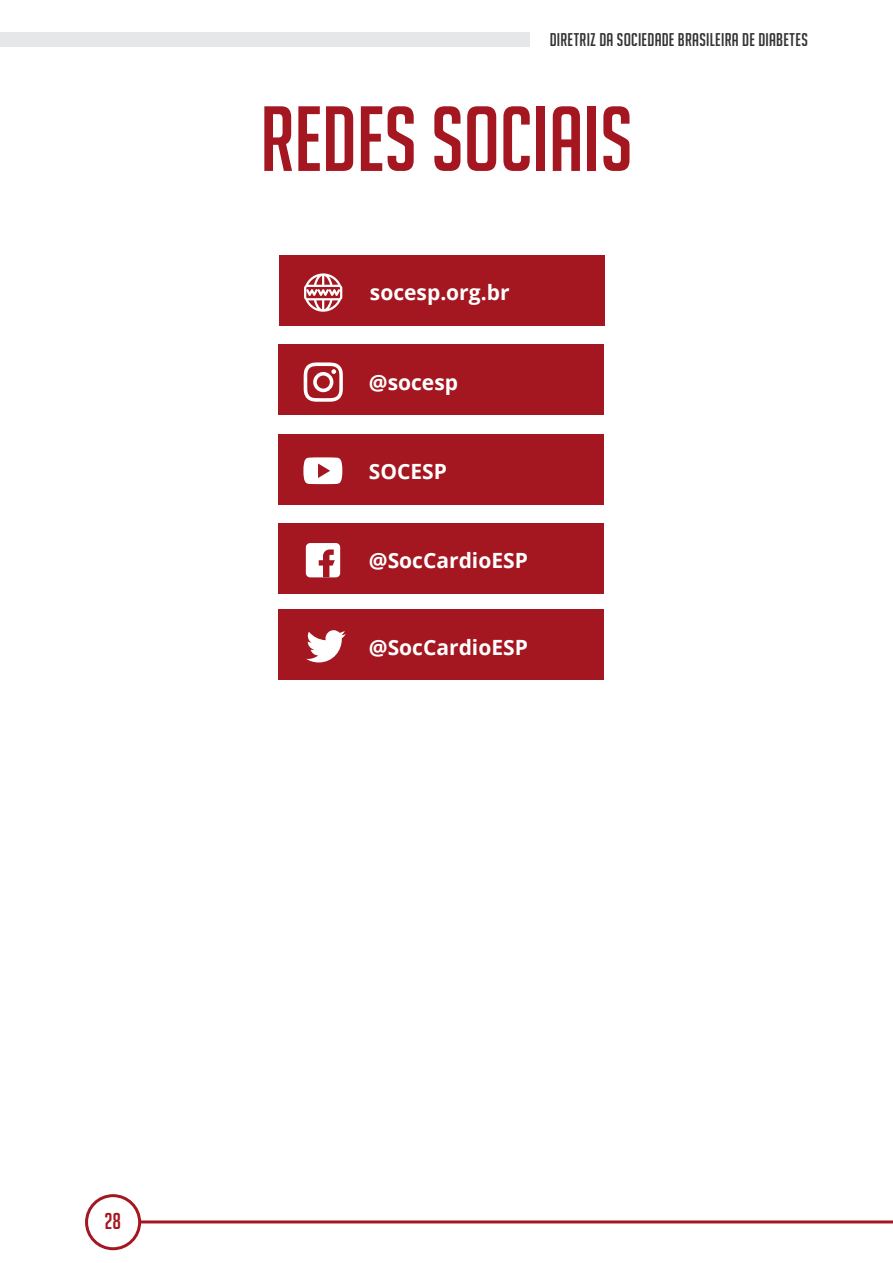
<style>
.page{position:relative;width:893px;height:1263px;background:#fff}
.page>*{position:absolute;margin:0;border:0;box-sizing:border-box;transform-origin:0 0}
._60_Auto_-_Left{font:90px "Big Noodle Titling";color:#a41720}
.t1{font:22.5px "Big Noodle Titling";color:#a41720}
.t2{font:700 21px "Open Sans";color:#fff}
.t3{font:18px "Big Noodle Titling";letter-spacing:.015em;color:#000}
</style>
<div class="page">
<hr style="left:121px;top:1220px;width:772px;height:3px;background:#a41720">
<div style="left:87px;top:1196px;width:53px;height:53px;background:#fff;border-radius:50%"></div>
<div style="left:85px;top:1194px;width:56px;height:56px;border:3px solid #a41720;border-radius:50%"></div>
<div style="left:279px;top:344px;width:325px;height:71px;background:#a41720"></div>
<svg style="left:304px;top:362px;width:39px;height:40px"></svg>
<div style="left:280px;top:255px;width:325px;height:71px;background:#a41720"></div>
<svg style="left:304px;top:273px;width:38px;height:39px"></svg>
<div style="left:279px;top:434px;width:325px;height:70px;background:#a41720"></div>
<svg style="left:303px;top:457px;width:39px;height:27px"></svg>
<div style="left:279px;top:523px;width:325px;height:71px;background:#a41720"></div>
<div style="left:306px;top:543px;width:34px;height:34px;background:#fff;border-radius:4px"></div>
<svg style="left:319px;top:549px;width:16px;height:28px"></svg>
<div style="left:279px;top:609px;width:325px;height:71px;background:#a41720"></div>
<svg style="left:306px;top:630px;width:40px;height:32px"></svg>
<div style="left:0;top:33px;width:530px;height:14px;background:#e6e7e8"></div>
<p class="t3" style="left:550px;top:30px;width:260px">DIRETRIZ DA SOCIEDADE BRASILEIRA DE DIABETES</p>
<p class="_60_Auto_-_Left" style="left:260px;top:90px;width:374px">REDES SOCIAIS</p>
<p class="t2" style="left:370px;top:278px;width:141px">socesp.org.br</p>
<p class="t2" style="left:369px;top:367px;width:91px">@socesp</p>
<p class="t2" style="left:369px;top:457px;width:80px">SOCESP</p>
<p class="t2" style="left:369px;top:546px;width:161px">@SocCardioESP</p>
<p class="t2" style="left:369px;top:632px;width:161px">@SocCardioESP</p>
<p class="t1" style="left:104px;top:1209px;width:18px">28</p>
</div>
